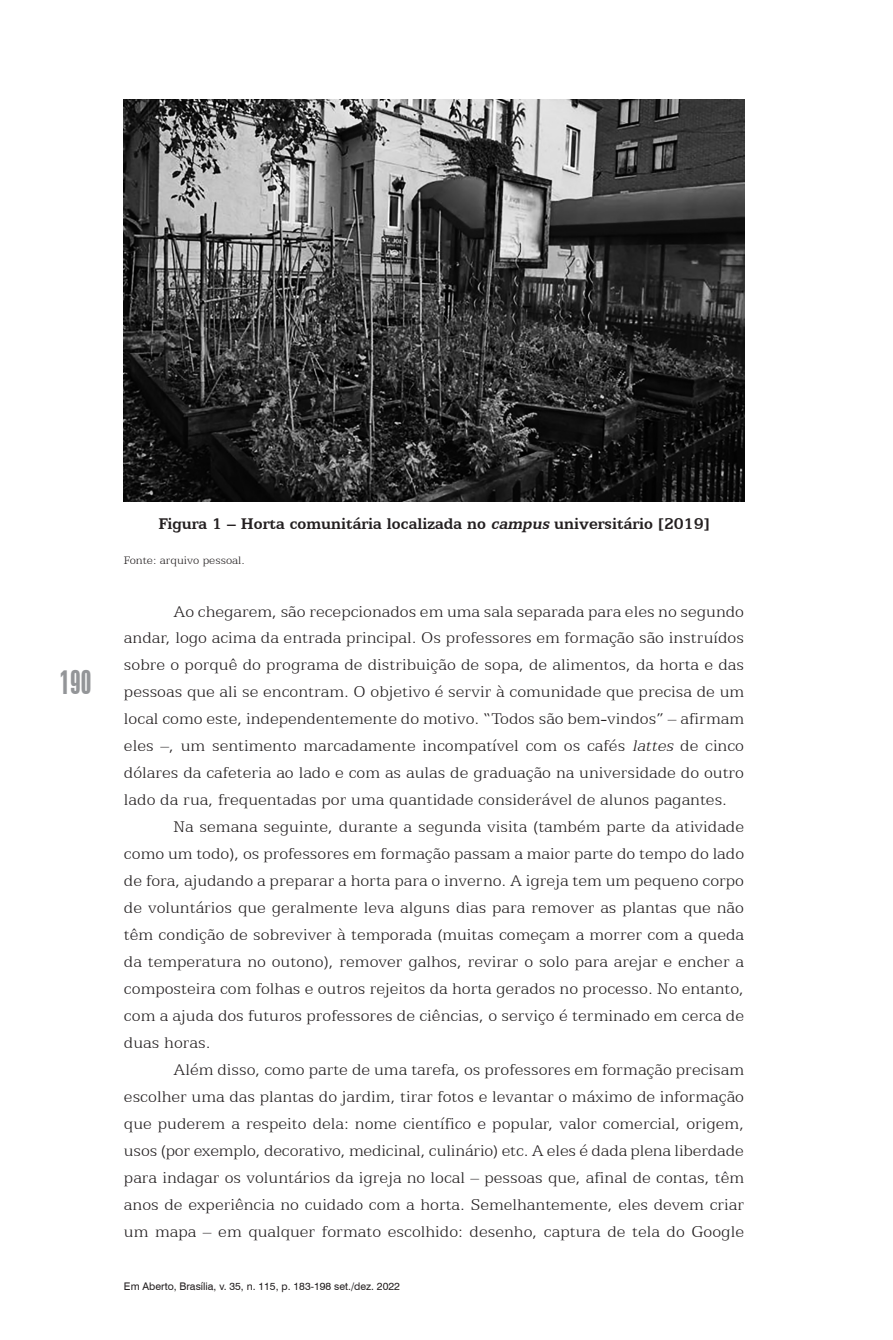
<style>
.page{position:relative;width:893px;height:1340px;background:#fff}
.page>*{position:absolute;margin:0;border:0;box-sizing:border-box;transform-origin:0 0}
.t1{font:31.5px "Swiss 924 BT Regular B";color:#939598}
.t2{font:300 17.5px "Egyptian 505 BT";color:#231f20}
.t3{font:700 17.5px "Egyptian 505 BT";color:#231f20}
.t4{font:300 12.25px "Egyptian 505 BT";color:#231f20}
.t5{font:10.5px "Swiss 721 BT";color:#231f20}
.s1{font-style:italic}
</style>
<div class="page">
<img style="left:124px;top:100px;width:620px;height:401px">
<h1 class="t1" style="left:60px;top:663px;width:33px">190</h1>
<p class="t3" style="left:158px;top:513px;width:553px">Figura 1 – Horta comunitária localizada no <span class="s1">campus</span> universitário [2019]</p>
<p class="t4" style="left:124px;top:553px;width:122px">Fonte: arquivo pessoal.</p>
<p class="t2" style="left:174px;top:601px;width:572px">Ao chegarem, são recepcionados em uma sala separada para eles no segundo</p>
<p class="t2" style="left:124px;top:628px;width:622px">andar, logo acima da entrada principal. Os professores em formação são instruídos</p>
<p class="t2" style="left:124px;top:655px;width:622px">sobre o porquê do programa de distribuição de sopa, de alimentos, da horta e das</p>
<p class="t2" style="left:124px;top:682px;width:622px">pessoas que ali se encontram. O objetivo é servir à comunidade que precisa de um</p>
<p class="t2" style="left:124px;top:709px;width:622px">local como este, independentemente do motivo. “Todos são bem-vindos” – afirmam</p>
<p class="t2" style="left:124px;top:735px;width:622px">eles –, um sentimento marcadamente incompatível com os cafés <span class="s1">lattes</span> de cinco</p>
<p class="t2" style="left:124px;top:762px;width:622px">dólares da cafeteria ao lado e com as aulas de graduação na universidade do outro</p>
<p class="t2" style="left:124px;top:789px;width:605px">lado da rua, frequentadas por uma quantidade considerável de alunos pagantes.</p>
<p class="t2" style="left:174px;top:816px;width:572px">Na semana seguinte, durante a segunda visita (também parte da atividade</p>
<p class="t2" style="left:124px;top:843px;width:622px">como um todo), os professores em formação passam a maior parte do tempo do lado</p>
<p class="t2" style="left:124px;top:870px;width:622px">de fora, ajudando a preparar a horta para o inverno. A igreja tem um pequeno corpo</p>
<p class="t2" style="left:124px;top:897px;width:622px">de voluntários que geralmente leva alguns dias para remover as plantas que não</p>
<p class="t2" style="left:124px;top:924px;width:622px">têm condição de sobreviver à temporada (muitas começam a morrer com a queda</p>
<p class="t2" style="left:124px;top:951px;width:622px">da temperatura no outono), remover galhos, revirar o solo para arejar e encher a</p>
<p class="t2" style="left:124px;top:978px;width:622px">composteira com folhas e outros rejeitos da horta gerados no processo. No entanto,</p>
<p class="t2" style="left:124px;top:1005px;width:622px">com a ajuda dos futuros professores de ciências, o serviço é terminado em cerca de</p>
<p class="t2" style="left:124px;top:1032px;width:88px">duas horas.</p>
<p class="t2" style="left:174px;top:1059px;width:572px">Além disso, como parte de uma tarefa, os professores em formação precisam</p>
<p class="t2" style="left:124px;top:1086px;width:622px">escolher uma das plantas do jardim, tirar fotos e levantar o máximo de informação</p>
<p class="t2" style="left:124px;top:1113px;width:622px">que puderem a respeito dela: nome científico e popular, valor comercial, origem,</p>
<p class="t2" style="left:124px;top:1140px;width:621px">usos (por exemplo, decorativo, medicinal, culinário) etc. A eles é dada plena liberdade</p>
<p class="t2" style="left:124px;top:1167px;width:622px">para indagar os voluntários da igreja no local – pessoas que, afinal de contas, têm</p>
<p class="t2" style="left:124px;top:1194px;width:622px">anos de experiência no cuidado com a horta. Semelhantemente, eles devem criar</p>
<p class="t2" style="left:124px;top:1221px;width:622px">um mapa – em qualquer formato escolhido: desenho, captura de tela do Google</p>
<p class="t5" style="left:124px;top:1279px;width:278px">Em Aberto, Brasília, v. 35, n. 115, p. 183-198 set./dez. 2022</p>
</div>
